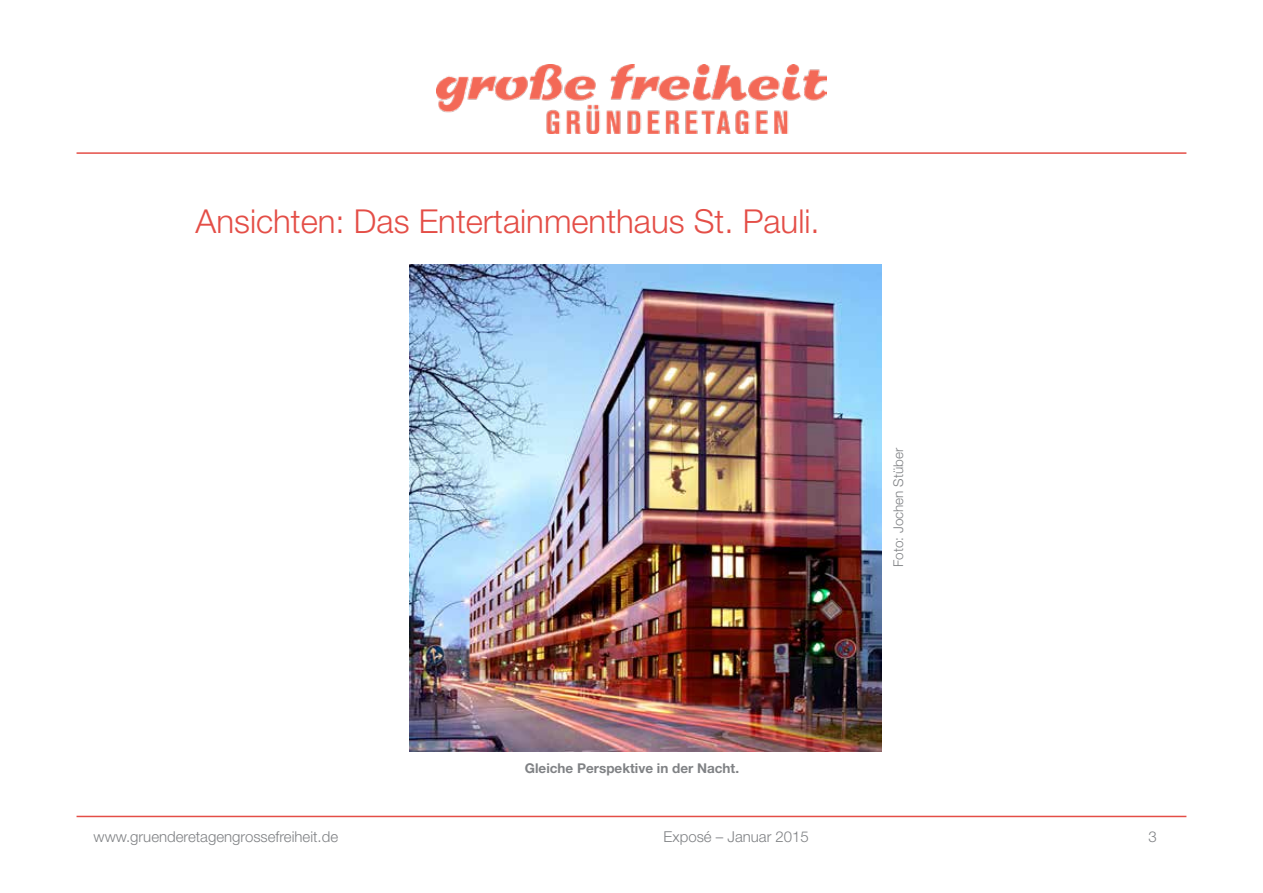
<style>
.page{position:relative;width:1263px;height:893px;background:#fff}
.page>*{position:absolute;margin:0;border:0;box-sizing:border-box;transform-origin:0 0}
.t1{font:300 33px "Helvetica Neue LT Std";color:#e44e47}
.t2{font:300 15px "Helvetica Neue LT Std";color:#808285}
.t3{font:700 13.5px "Helvetica Neue LT Std";color:#808285}
.t4{font:300 13.5px "Helvetica Neue LT Std";color:#808285}
</style>
<div class="page">
<hr style="left:77px;top:152px;width:1109px;height:2px;background:#e44e47">
<hr style="left:77px;top:816px;width:1109px;height:1px;background:#e44e47">
<img style="left:436px;top:64px;width:391px;height:70px">
<img style="left:409px;top:264px;width:472px;height:487px">
<h1 class="t1" style="left:196px;top:201px;width:626px">Ansichten: Das Entertainmenthaus St. Pauli.</h1>
<p class="t3" style="left:525px;top:760px;width:216px">Gleiche Perspektive in der Nacht.</p>
<p class="t4" style="left:890px;top:567px;width:121px;rotate:-90deg">Foto: Jochen Stüber</p>
<p class="t2" style="left:94px;top:827px;width:246px">www.gruenderetagengrossefreiheit.de</p>
<p class="t2" style="left:664px;top:827px;width:147px">Exposé – Januar 2015</p>
<p class="t2" style="left:1148px;top:827px;width:10px">3</p>
</div>
